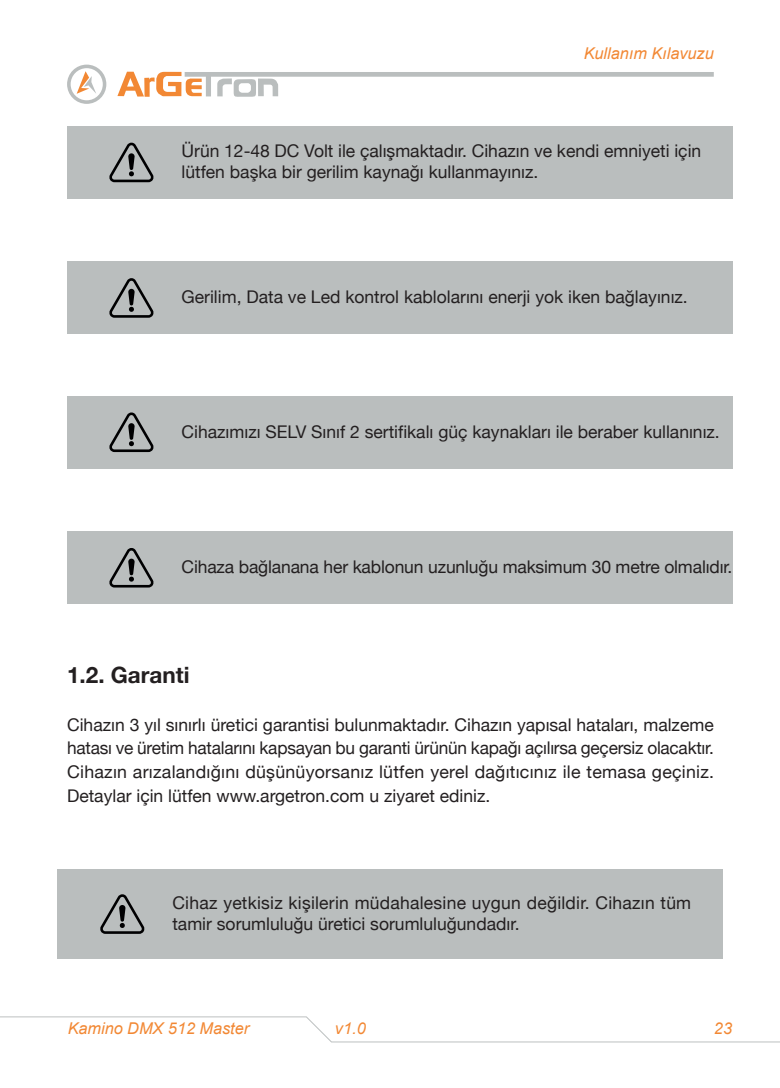
<style>
.page{position:relative;width:780px;height:1088px;background:#fff}
.page>*{position:absolute;margin:0;border:0;box-sizing:border-box;transform-origin:0 0}
.t1{font:700 22.5px "Helvetica Neue";color:#231f20}
.t2{font:17.5px/23.8px "Helvetica Neue";color:#231f20}
.t3{font:italic 16.25px "Arial";color:#f28834}
</style>
<div class="page">
<svg style="left:117px;top:72px;width:596px;height:25px"></svg>
<svg style="left:67px;top:65px;width:39px;height:39px"></svg>
<div style="left:67px;top:261px;width:665px;height:73px;background:#babebe"></div>
<svg style="left:109px;top:278px;width:45px;height:40px"></svg>
<div style="left:67px;top:396px;width:665px;height:73px;background:#babebe"></div>
<svg style="left:109px;top:412px;width:45px;height:40px"></svg>
<div style="left:67px;top:531px;width:665px;height:73px;background:#babebe"></div>
<svg style="left:109px;top:548px;width:45px;height:39px"></svg>
<div style="left:67px;top:126px;width:665px;height:73px;background:#babebe"></div>
<svg style="left:109px;top:143px;width:45px;height:39px"></svg>
<div style="left:58px;top:869px;width:665px;height:90px;background:#babebe"></div>
<svg style="left:100px;top:894px;width:45px;height:40px"></svg>
<svg style="left:0;top:1016px;width:780px;height:26px"></svg>
<p class="t3" style="left:583px;top:43px;width:132px">Kullanım Kılavuzu</p>
<p class="t2" style="left:181px;top:141px;width:521px;line-height:21px">Ürün 12-48 DC Volt ile çalışmaktadır. Cihazın ve kendi emniyeti için lütfen başka bir gerilim kaynağı kullanmayınız.</p>
<p class="t2" style="left:181px;top:286px;width:507px">Gerilim, Data ve Led kontrol kablolarını enerji yok iken bağlayınız.</p>
<p class="t2" style="left:181px;top:421px;width:539px">Cihazımızı SELV Sınıf 2 sertifikalı güç kaynakları ile beraber kullanınız.</p>
<p class="t2" style="left:181px;top:556px;width:552px">Cihaza bağlanana her kablonun uzunluğu maksimum 30 metre olmalıdır.</p>
<p class="t1" style="left:67px;top:657px;width:124px">1.2. Garanti</p>
<p class="t2" style="left:67px;top:713px;width:648px;text-align:justify">Cihazın 3 yıl sınırlı üretici garantisi bulunmaktadır. Cihazın yapısal hataları, malzeme hatası ve üretim hatalarını kapsayan bu garanti ürünün kapağı açılırsa geçersiz olacaktır.<br>Cihazın arızalandığını düşünüyorsanız lütfen yerel dağıtıcınız ile temasa geçiniz.<br>Detaylar için lütfen www.argetron.com u ziyaret ediniz.</p>
<p class="t2" style="left:172px;top:893px;width:520px;line-height:21px">Cihaz yetkisiz kişilerin müdahalesine uygun değildir. Cihazın tüm tamir sorumluluğu üretici sorumluluğundadır.</p>
<p class="t3" style="left:68px;top:1018px;width:183px">Kamino DMX 512 Master</p>
<p class="t3" style="left:335px;top:1017px;width:32px">v1.0</p>
<p class="t3" style="left:714px;top:1018px;width:20px">23</p>
</div>
